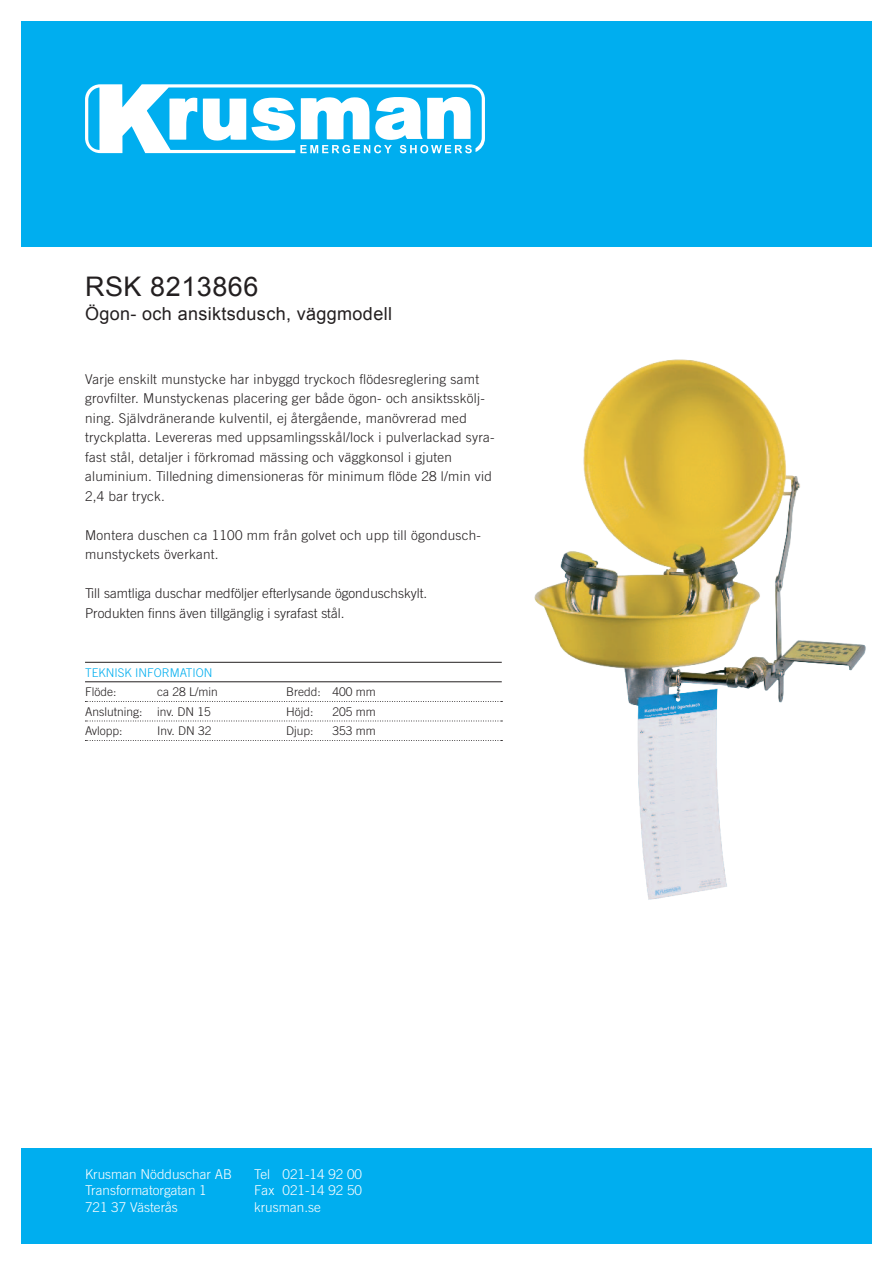
<style>
.page{position:relative;width:893px;height:1263px;background:#fff}
.page>*{position:absolute;margin:0;border:0;box-sizing:border-box;transform-origin:0 0}
.t1{font:27px "Arial";letter-spacing:.02em;color:#231f20}
.t2{font:18px "Arial";letter-spacing:.02em;color:#231f20}
.t3{font:300 13.5px/19.5px "Trade Gothic LT Std";letter-spacing:.02em;color:#231f20}
.t4{font:300 13.5px/19.5px "Trade Gothic LT Std";color:#231f20}
.t5{font:300 13.5px/16.2px "Trade Gothic LT Std";color:#fff}
.t6{font:300 12px "Trade Gothic LT Std";color:#231f20}
.t7{font:300 12px "Trade Gothic LT Std";color:#00aeef}
</style>
<div class="page">
<div style="left:21px;top:21px;width:851px;height:226px;background:#00aeef"></div>
<div style="left:21px;top:1148px;width:851px;height:96px;background:#00aeef"></div>
<hr style="left:85px;top:662px;width:417px;height:1px;background:#231f20">
<hr style="left:85px;top:681px;width:417px;height:1px;background:#231f20">
<svg style="left:85px;top:701px;width:417px;height:1px"></svg>
<svg style="left:85px;top:721px;width:417px;height:1px"></svg>
<svg style="left:85px;top:740px;width:417px;height:1px"></svg>
<svg style="left:85px;top:84px;width:400px;height:69px"></svg>
<img style="left:534px;top:359px;width:332px;height:541px">
<h1 class="t1" style="left:85px;top:269px;width:175px">RSK 8213866</h1>
<h2 class="t2" style="left:85px;top:302px;width:309px">Ögon- och ansiktsdusch, väggmodell</h2>
<p class="t3" style="left:85px;top:369px;width:411px">Varje enskilt munstycke har inbyggd tryckoch flödesreglering samt grovfilter. Munstyckenas placering ger både ögon- och ansiktsskölj&shy;ning. Självdränerande kulventil, ej återgående, manövrerad med tryckplatta. Levereras med uppsamlingsskål/lock i pulverlackad syra&shy;fast stål, detaljer i förkromad mässing och väggkonsol i gjuten aluminium. Tilledning dimensioneras för minimum flöde 28 l/min vid 2,4 bar tryck.</p>
<p class="t3" style="left:85px;top:525px;width:398px">Montera duschen ca 1100 mm från golvet och upp till ögondusch&shy;munstyckets överkant.</p>
<p class="t4" style="left:85px;top:584px;width:344px">Till samtliga duschar medföljer efterlysande ögonduschskylt.<br>Produkten finns även tillgänglig i syrafast stål.</p>
<p class="t7" style="left:85px;top:665px;width:129px">TEKNISK INFORMATION</p>
<p class="t6" style="left:85px;top:685px;width:33px">Flöde:</p>
<p class="t6" style="left:157px;top:685px;width:62px">ca 28 L/min</p>
<p class="t6" style="left:286px;top:685px;width:91px">Bredd: 400 mm</p>
<p class="t6" style="left:85px;top:704px;width:127px">Anslutning: inv. DN 15</p>
<p class="t6" style="left:286px;top:704px;width:29px">Höjd:</p>
<p class="t6" style="left:333px;top:704px;width:45px">205 mm</p>
<p class="t6" style="left:85px;top:724px;width:39px">Avlopp:</p>
<p class="t6" style="left:157px;top:724px;width:56px">Inv. DN 32</p>
<p class="t6" style="left:286px;top:724px;width:29px">Djup:</p>
<p class="t6" style="left:333px;top:724px;width:45px">353 mm</p>
<p class="t5" style="left:85px;top:1166px;width:149px">Krusman Nödduschar AB<br>Transformatorgatan 1<br>721 37 Västerås</p>
<p class="t5" style="left:254px;top:1166px;width:110px;text-align:justify">Tel 021-14 92 00<br>Fax 021-14 92 50 krusman.se</p>
</div>
